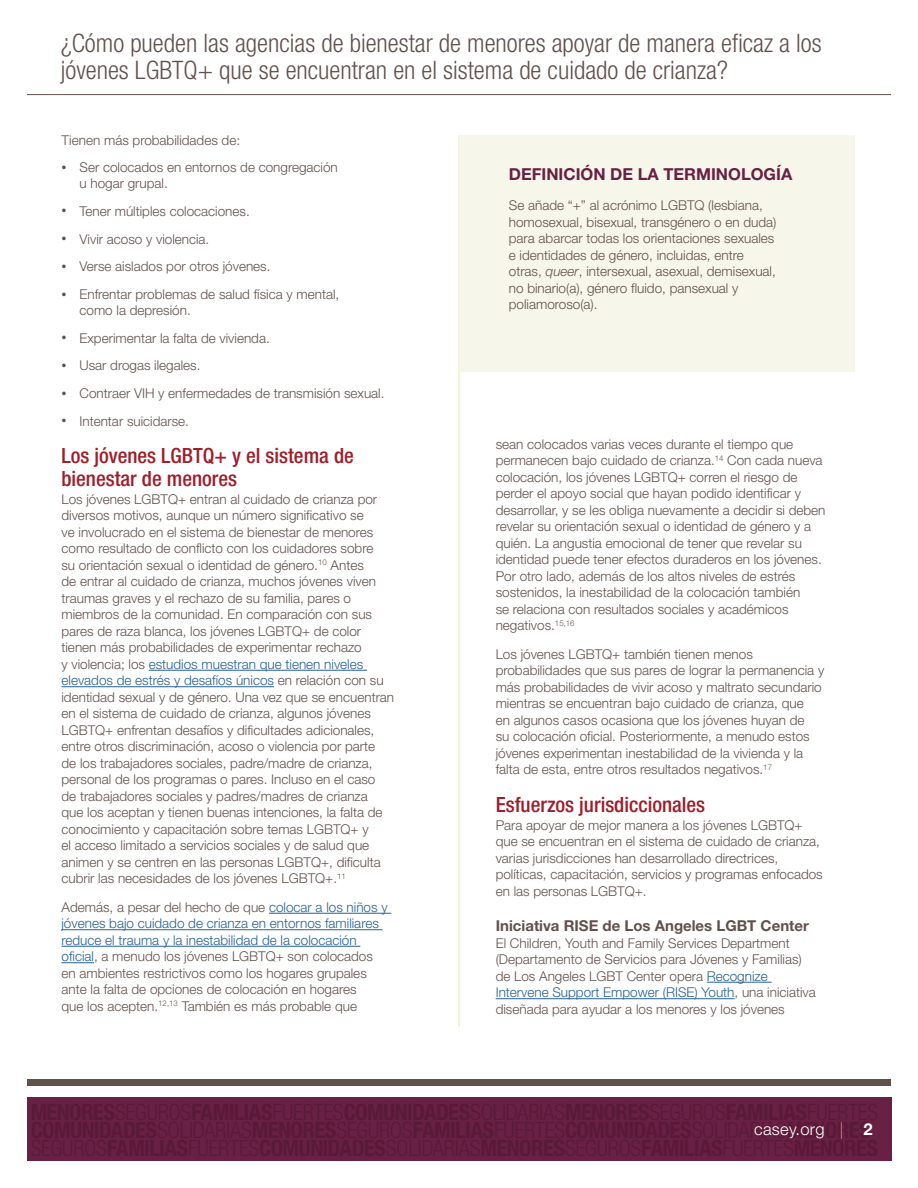
<style>
.page{position:relative;width:918px;height:1188px;background:#fff}
.page>*{position:absolute;margin:0;border:0;box-sizing:border-box;transform-origin:0 0}
.t1{font:300 condensed 25.5px/27px "Helvetica Neue LT Std";color:#61514d}
.Head_2{font:500 condensed 21px/22.5px "Helvetica Neue LT Std";color:#9e1f29}
.box_head{font:700 16.5px "Helvetica Neue LT Std";color:#692045}
.t2{font:300 16.5px "Helvetica Neue LT Std";letter-spacing:.02em;color:#fff}
.Head_3{font:700 15px "Helvetica Neue LT Std";color:#61514d}
.body{font:300 13.5px/16.5px "Helvetica Neue LT Std";color:#61514d}
.box_body{font:300 13.5px/16.5px "Helvetica Neue LT Std";color:#61514d}
.s1{font-size:10.2px}
.s2{color:#266193}
.s3{font-style:italic}
.s4{color:#f18a21}
.s5{font-weight:700}
</style>
<div class="page">
<div style="left:27px;top:1098px;width:864px;height:63px;background:#692045"></div>
<div style="left:27px;top:1079px;width:864px;height:7px;background:#61514d"></div>
<hr style="left:27px;top:94px;width:864px;height:1px;background:#61514d">
<hr style="left:459px;top:135px;width:1px;height:892px;background:#e9e7b7">
<hr style="left:149px;top:670px;width:218px;height:1px;background:#266193">
<hr style="left:62px;top:686px;width:212px;height:1px;background:#266193">
<hr style="left:269px;top:913px;width:122px;height:1px;background:#266193">
<hr style="left:62px;top:929px;width:321px;height:1px;background:#266193">
<hr style="left:62px;top:946px;width:298px;height:1px;background:#266193">
<hr style="left:62px;top:962px;width:32px;height:1px;background:#266193">
<hr style="left:707px;top:982px;width:65px;height:1px;background:#266193">
<hr style="left:496px;top:998px;width:239px;height:1px;background:#266193">
<div style="left:460px;top:135px;width:395px;height:237px;background:#f7f6eb"></div>
<h1 class="t1" style="left:61px;top:30px;width:762px">¿Cómo pueden las agencias de bienestar de menores apoyar de manera eficaz a los jóvenes LGBTQ+ que se encuentran en el sistema de cuidado de crianza?</h1>
<p class="body" style="left:62px;top:131px;width:180px">Tienen más probabilidades de:</p>
<p class="body" style="left:80px;top:159px;width:260px;line-height:15.8px;text-indent:-18px"><span class="s1">•</span> Ser colocados en entornos de congregación u hogar grupal.</p>
<p class="body" style="left:62px;top:203px;width:190px"><span class="s1">•</span> Tener múltiples colocaciones.</p>
<p class="body" style="left:62px;top:230px;width:149px"><span class="s1">•</span> Vivir acoso y violencia.</p>
<p class="body" style="left:62px;top:258px;width:211px"><span class="s1">•</span> Verse aislados por otros jóvenes.</p>
<p class="body" style="left:80px;top:286px;width:261px;line-height:15.8px;text-indent:-18px"><span class="s1">•</span> Enfrentar problemas de salud física y mental, como la depresión.</p>
<p class="body" style="left:62px;top:329px;width:210px"><span class="s1">•</span> Experimentar la falta de vivienda.</p>
<p class="body" style="left:62px;top:357px;width:141px"><span class="s1">•</span> Usar drogas ilegales.</p>
<p class="body" style="left:62px;top:385px;width:325px"><span class="s1">•</span> Contraer VIH y enfermedades de transmisión sexual.</p>
<p class="body" style="left:62px;top:413px;width:129px"><span class="s1">•</span> Intentar suicidarse.</p>
<p class="Head_2" style="left:62px;top:444px;width:294px">Los jóvenes LGBTQ+ y el sistema de bienestar de menores</p>
<p class="body" style="left:62px;top:491px;width:334px">Los jóvenes LGBTQ+ entran al cuidado de crianza por diversos motivos, aunque un número significativo se<br>ve involucrado en el sistema de bienestar de menores como resultado de conflicto con los cuidadores sobre<br>su orientación sexual o identidad de género.<sup>10</sup> Antes<br>de entrar al cuidado de crianza, muchos jóvenes viven traumas graves y el rechazo de su familia, pares o miembros de la comunidad. En comparación con sus pares de raza blanca, los jóvenes LGBTQ+ de color tienen más probabilidades de experimentar rechazo<br>y violencia; los <span class="s2">estudios muestran que tienen niveles elevados de estrés y desafíos únicos</span> en relación con su identidad sexual y de género. Una vez que se encuentran en el sistema de cuidado de crianza, algunos jóvenes LGBTQ+ enfrentan desafíos y dificultades adicionales, entre otros discriminación, acoso o violencia por parte<br>de los trabajadores sociales, padre/madre de crianza, personal de los programas o pares. Incluso en el caso<br>de trabajadores sociales y padres/madres de crianza<br>que los aceptan y tienen buenas intenciones, la falta de conocimiento y capacitación sobre temas LGBTQ+ y<br>el acceso limitado a servicios sociales y de salud que animen y se centren en las personas LGBTQ+, dificulta cubrir las necesidades de los jóvenes LGBTQ+.<sup>11</sup></p>
<p class="body" style="left:62px;top:899px;width:328px">Además, a pesar del hecho de que <span class="s2">colocar a los niños y jóvenes bajo cuidado de crianza en entornos familiares reduce el trauma y la inestabilidad de la colocación oficial</span>, a menudo los jóvenes LGBTQ+ son colocados en ambientes restrictivos como los hogares grupales ante la falta de opciones de colocación en hogares<br>que los acepten.<sup>12,13</sup> También es más probable que</p>
<p class="box_head" style="left:509px;top:164px;width:285px">DEFINICIÓN DE LA TERMINOLOGÍA</p>
<p class="box_body" style="left:509px;top:197px;width:269px">Se añade “+” al acrónimo LGBTQ (lesbiana, homosexual, bisexual, transgénero o en duda) para abarcar todas los orientaciones sexuales e identidades de género, incluidas, entre otras, <span class="s3">queer</span>, intersexual, asexual, demisexual, no binario(a), género fluido, pansexual y poliamoroso(a).</p>
<p class="body" style="left:496px;top:435px;width:331px">sean colocados varias veces durante el tiempo que permanecen bajo cuidado de crianza.<sup>14</sup> Con cada nueva colocación, los jóvenes LGBTQ+ corren el riesgo de perder el apoyo social que hayan podido identificar y desarrollar, y se les obliga nuevamente a decidir si deben revelar su orientación sexual o identidad de género y a quién. La angustia emocional de tener que revelar su identidad puede tener efectos duraderos en los jóvenes.<br>Por otro lado, además de los altos niveles de estrés sostenidos, la inestabilidad de la colocación también<br>se relaciona con resultados sociales y académicos negativos.<sup>15,16</sup></p>
<p class="body" style="left:496px;top:645px;width:330px">Los jóvenes LGBTQ+ también tienen menos probabilidades que sus pares de lograr la permanencia y más probabilidades de vivir acoso y maltrato secundario mientras se encuentran bajo cuidado de crianza, que<br>en algunos casos ocasiona que los jóvenes huyan de<br>su colocación oficial. Posteriormente, a menudo estos jóvenes experimentan inestabilidad de la vivienda y la falta de esta, entre otros resultados negativos.<sup>17</sup></p>
<p class="Head_2" style="left:496px;top:793px;width:211px">Esfuerzos jurisdiccionales</p>
<p class="body" style="left:496px;top:816px;width:329px">Para apoyar de mejor manera a los jóvenes LGBTQ+ que se encuentran en el sistema de cuidado de crianza, varias jurisdicciones han desarrollado directrices, políticas, capacitación, servicios y programas enfocados en las personas LGBTQ+.</p>
<p class="Head_3" style="left:496px;top:917px;width:315px">Iniciativa RISE de Los Angeles LGBT Center</p>
<p class="body" style="left:496px;top:935px;width:322px">El Children, Youth and Family Services Department (Departamento de Servicios para Jóvenes y Familias) de Los Angeles LGBT Center opera <span class="s2">Recognize Intervene Support Empower (RISE) Youth</span>, una iniciativa diseñada para ayudar a los menores y los jóvenes</p>
<p class="t2" style="left:754px;top:1119px;width:120px">casey.org <span class="s4">|</span> <span class="s5">2</span></p>
</div>
